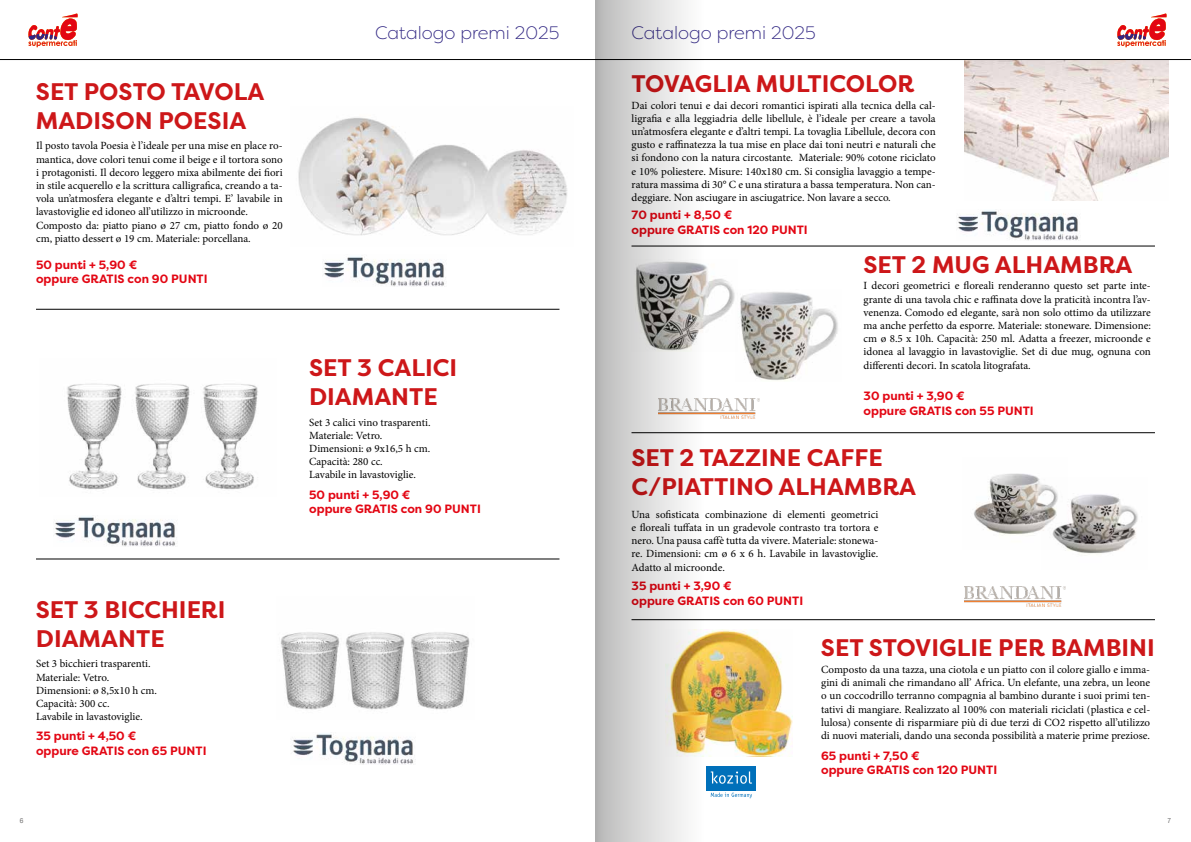
<style>
.page{position:relative;width:1191px;height:842px;background:#fff}
.page>*{position:absolute;margin:0;border:0;box-sizing:border-box;transform-origin:0 0}
.t1{font:700 24px/28.8px "Filson Pro";color:#cd1719}
.t2{font:300 18px "Filson Pro";color:#312783}
.t3{font:700 12px/14.4px "Filson Pro";color:#e30613}
.t4{font:11px/13.2px "Minion Pro";color:#000;text-align:justify}
.t5{font:7px "Helvetica Neue";color:#706f6f;scale:.93 1}
</style>
<div class="page">
<img style="left:298px;top:117px;width:270px;height:119px">
<img style="left:964px;top:61px;width:204px;height:139px">
<img style="left:703px;top:264px;width:32px;height:65px">
<img style="left:740px;top:292px;width:98px;height:89px">
<img style="left:1067px;top:494px;width:71px;height:60px">
<img style="left:974px;top:473px;width:93px;height:75px">
<img style="left:703px;top:630px;width:89px;height:126px">
<img style="left:67px;top:383px;width:191px;height:107px">
<img style="left:280px;top:632px;width:190px;height:78px">
<img style="left:324px;top:257px;width:122px;height:30px">
<img style="left:958px;top:211px;width:122px;height:30px">
<img style="left:703px;top:398px;width:56px;height:21px">
<img style="left:964px;top:586px;width:101px;height:20px">
<svg style="left:711px;top:792px;width:41px;height:6px"></svg>
<div style="left:706px;top:766px;width:50px;height:24px;background:#0070ba"></div>
<svg style="left:710px;top:771px;width:42px;height:13px"></svg>
<img style="left:55px;top:517px;width:122px;height:30px">
<img style="left:293px;top:734px;width:120px;height:31px">
<hr style="left:0;top:59px;width:1191px;height:1px;background:#000">
<hr style="left:36px;top:309px;width:523px;height:1px;background:#000">
<hr style="left:631px;top:246px;width:524px;height:1px;background:#000">
<hr style="left:631px;top:432px;width:524px;height:1px;background:#000">
<hr style="left:631px;top:619px;width:524px;height:1px;background:#000">
<hr style="left:36px;top:559px;width:523px;height:1px;background:#000">
<svg style="left:28px;top:13px;width:50px;height:34px"></svg>
<svg style="left:1117px;top:13px;width:50px;height:34px"></svg>
<svg style="left:595px;top:0;width:108px;height:842px"></svg>
<h2 class="t2" style="left:375px;top:21px;width:186px">Catalogo premi 2025</h2>
<h2 class="t2" style="left:631px;top:21px;width:186px">Catalogo premi 2025</h2>
<h1 class="t1" style="left:36px;top:77px;width:230px">SET POSTO TAVOLA<br>MADISON POESIA</h1>
<h1 class="t1" style="left:631px;top:70px;width:284px">TOVAGLIA MULTICOLOR</h1>
<p class="t4" style="left:631px;top:99px;width:306px">Dai colori tenui e dai decori romantici ispirati alla tecnica della cal&shy;ligrafia e alla leggiadria delle libellule, è l’ideale per creare a tavola un’atmosfera elegante e d’altri tempi. La tovaglia Libellule, decora con gusto e raffinatezza la tua mise en place dai toni neutri e naturali che si fondono con la natura circostante. Materiale: 90% cotone riciclato e 10% poliestere. Misure: 140x180 cm. Si consiglia lavaggio a tempe&shy;ratura massima di 30° C e una stiratura a bassa temperatura. Non can&shy;deggiare. Non asciugare in asciugatrice. Non lavare a secco.</p>
<p class="t4" style="left:36px;top:139px;width:248px;text-align:left">Il posto tavola Poesia è l’ideale per una mise en place ro&shy;mantica, dove colori tenui come il beige e il tortora sono i protagonisti. Il decoro leggero mixa abilmente dei fiori in stile acquerello e la scrittura calligrafica, creando a ta&shy;vola un’atmosfera elegante e d’altri tempi. E’ lavabile in lavastoviglie ed idoneo all’utilizzo in microonde.<br>Composto da: piatto piano ø 27 cm, piatto fondo ø 20 cm, piatto dessert ø 19 cm. Materiale: porcellana.</p>
<p class="t3" style="left:631px;top:208px;width:178px">70 punti + 8,50 €<br>oppure GRATIS con 120 PUNTI</p>
<p class="t3" style="left:36px;top:258px;width:173px">50 punti + 5,90 €<br>oppure GRATIS con 90 PUNTI</p>
<h1 class="t1" style="left:36px;top:595px;width:191px">SET 3 BICCHIERI<br>DIAMANTE</h1>
<p class="t4" style="left:36px;top:657px;width:123px;text-align:left">Set 3 bicchieri trasparenti.<br>Materiale: Vetro.<br>Dimensioni: ø 8,5x10 h cm.<br>Capacità: 300 cc.<br>Lavabile in lavastoviglie.</p>
<p class="t3" style="left:36px;top:729px;width:172px">35 punti + 4,50 €<br>oppure GRATIS con 65 PUNTI</p>
<h1 class="t1" style="left:309px;top:354px;width:150px">SET 3 CALICI<br>DIAMANTE</h1>
<p class="t4" style="left:309px;top:415px;width:123px;text-align:left">Set 3 calici vino trasparenti.<br>Materiale: Vetro.<br>Dimensioni: ø 9x16,5 h cm.<br>Capacità: 280 cc.<br>Lavabile in lavastoviglie.</p>
<p class="t3" style="left:309px;top:487px;width:173px">50 punti + 5,90 €<br>oppure GRATIS con 90 PUNTI</p>
<h1 class="t1" style="left:863px;top:251px;width:270px">SET 2 MUG ALHAMBRA</h1>
<p class="t4" style="left:863px;top:279px;width:289px">I decori geometrici e floreali renderanno questo set parte inte&shy;grante di una tavola chic e raffinata dove la praticità incontra l’av&shy;venenza. Comodo ed elegante, sarà non solo ottimo da utilizzare ma anche perfetto da esporre. Materiale: stoneware. Dimensione: cm ø 8.5 x 10h. Capacità: 250 ml. Adatta a freezer, microonde e idonea al lavaggio in lavastoviglie. Set di due mug, ognuna con differenti decori. In scatola litografata.</p>
<p class="t3" style="left:863px;top:389px;width:172px">30 punti + 3,90 €<br>oppure GRATIS con 55 PUNTI</p>
<h1 class="t1" style="left:631px;top:444px;width:286px">SET 2 TAZZINE CAFFE<br>C/PIATTINO ALHAMBRA</h1>
<p class="t4" style="left:631px;top:508px;width:248px">Una sofisticata combinazione di elementi geometrici e floreali tuffata in un gradevole contrasto tra tortora e nero. Una pausa caffè tutta da vivere. Materiale: stonewa&shy;re. Dimensioni: cm ø 6 x 6 h. Lavabile in lavastoviglie.<br>Adatto al microonde.</p>
<p class="t3" style="left:631px;top:579px;width:173px">35 punti + 3,90 €<br>oppure GRATIS con 60 PUNTI</p>
<h1 class="t1" style="left:821px;top:633px;width:335px">SET STOVIGLIE PER BAMBINI</h1>
<p class="t4" style="left:821px;top:663px;width:331px">Composto da una tazza, una ciotola e un piatto con il colore giallo e imma&shy;gini di animali che rimandano all’ Africa. Un elefante, una zebra, un leone o un coccodrillo terranno compagnia al bambino durante i suoi primi ten&shy;tativi di mangiare. Realizzato al 100% con materiali riciclati (plastica e cel&shy;lulosa) consente di risparmiare più di due terzi di CO2 rispetto all’utilizzo di nuovi materiali, dando una seconda possibilità a materie prime preziose.</p>
<p class="t3" style="left:821px;top:748px;width:178px">65 punti + 7,50 €<br>oppure GRATIS con 120 PUNTI</p>
<p class="t5" style="left:20px;top:815px;width:5px">6</p>
<p class="t5" style="left:1167px;top:815px;width:5px">7</p>
</div>
